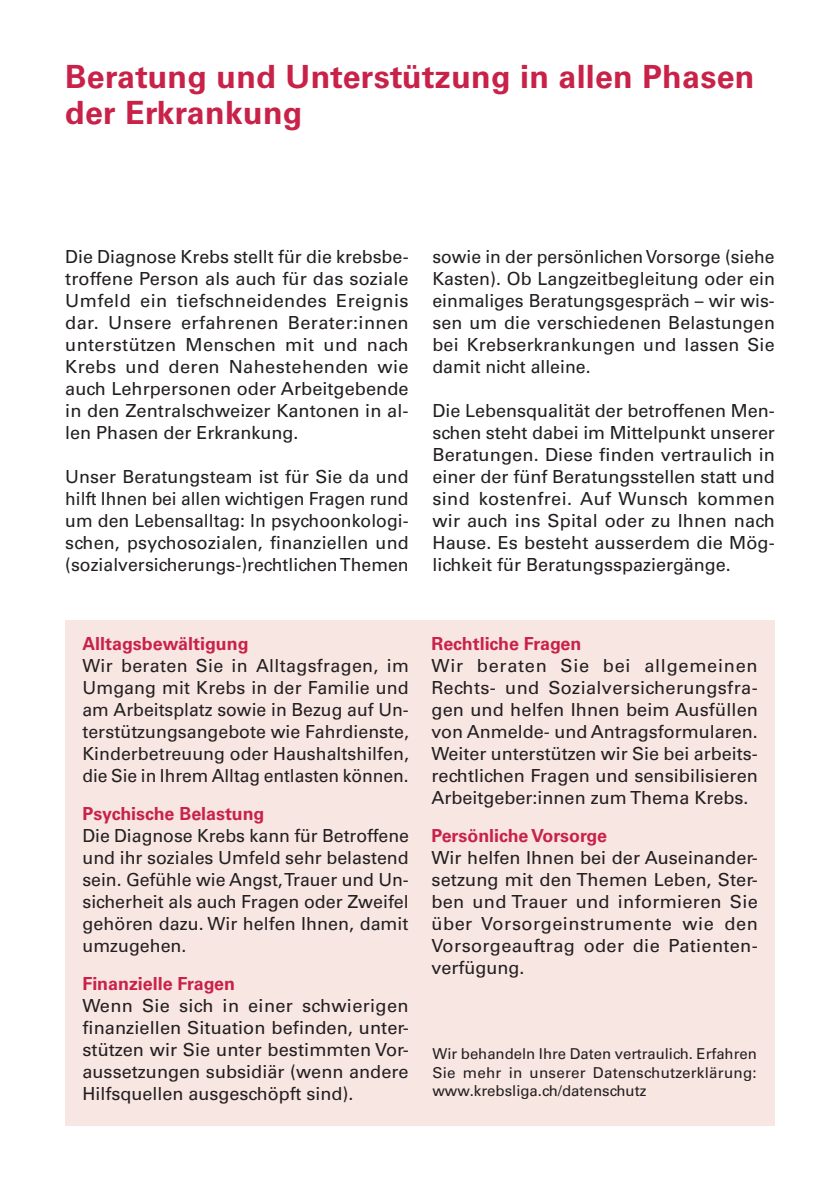
<style>
.page{position:relative;width:840px;height:1191px;background:#fff}
.page>*{position:absolute;margin:0;border:0;box-sizing:border-box;transform-origin:0 0}
.t1{font:700 32px/36px "Univers LT Std";letter-spacing:.01em;color:#c82249}
.t2{font:18px/22px "Univers LT Std";color:#231f20;text-align:justify}
.t3{font:700 18px "Univers LT Std";color:#c82249}
.t4{font:15px/18.4px "Univers LT Std";color:#231f20;text-align:justify}
</style>
<div class="page">
<div style="left:65px;top:619px;width:709px;height:506px;background:#f8e6e2"></div>
<h1 class="t1" style="left:65px;top:59px;width:690px">Beratung und Unterstützung in allen Phasen der Erkrankung</h1>
<p class="t2" style="left:65px;top:246px;width:345px">Die Diagnose Krebs stellt für die krebsbe&shy;troffene Person als auch für das soziale Umfeld ein tiefschneidendes Ereignis dar. Unsere erfahrenen Berater:innen unterstützen Menschen mit und nach Krebs und deren Nahestehenden wie auch Lehrpersonen oder Arbeitgebende in den Zentralschweizer Kantonen in al&shy;len Phasen der Erkrankung.</p>
<p class="t2" style="left:65px;top:466px;width:345px">Unser Beratungsteam ist für Sie da und hilft Ihnen bei allen wichtigen Fragen rund um den Lebensalltag: In psychoonkologi&shy;schen, psychosozialen, finanziellen und (sozialversicherungs-)rechtlichen Themen</p>
<p class="t2" style="left:432px;top:246px;width:344px">sowie in der persönlichen Vorsorge (siehe Kasten). Ob Langzeitbegleitung oder ein einmaliges Beratungsgespräch – wir wis&shy;sen um die verschiedenen Belastungen bei Krebserkrankungen und lassen Sie damit nicht alleine.</p>
<p class="t2" style="left:432px;top:400px;width:344px">Die Lebensqualität der betroffenen Men&shy;schen steht dabei im Mittelpunkt unserer Beratungen. Diese finden vertraulich in einer der fünf Beratungsstellen statt und sind kostenfrei. Auf Wunsch kommen wir auch ins Spital oder zu Ihnen nach Hause. Es besteht ausserdem die Mög&shy;lichkeit für Beratungsspaziergänge.</p>
<p class="t3" style="left:82px;top:633px;width:167px">Alltagsbewältigung</p>
<p class="t2" style="left:82px;top:654px;width:328px">Wir beraten Sie in Alltagsfragen, im Umgang mit Krebs in der Familie und am Arbeitsplatz sowie in Bezug auf Un&shy;terstützungsangebote wie Fahrdienste, Kinderbetreuung oder Haushaltshilfen, die Sie in Ihrem Alltag entlasten können.</p>
<p class="t3" style="left:82px;top:803px;width:183px">Psychische Belastung</p>
<p class="t2" style="left:82px;top:824px;width:328px">Die Diagnose Krebs kann für Betroffene und ihr soziales Umfeld sehr belastend sein. Gefühle wie Angst, Trauer und Un&shy;sicherheit als auch Fragen oder Zweifel gehören dazu. Wir helfen Ihnen, damit umzugehen.</p>
<p class="t3" style="left:82px;top:973px;width:154px">Finanzielle Fragen</p>
<p class="t2" style="left:82px;top:994px;width:327px">Wenn Sie sich in einer schwierigen finanziellen Situation befinden, unter&shy;stützen wir Sie unter bestimmten Vor&shy;aussetzungen subsidiär (wenn andere Hilfsquellen ausgeschöpft sind).</p>
<p class="t3" style="left:431px;top:633px;width:151px">Rechtliche Fragen</p>
<p class="t2" style="left:431px;top:654px;width:328px">Wir beraten Sie bei allgemeinen Rechts- und Sozialversicherungsfra&shy;gen und helfen Ihnen beim Ausfüllen von Anmelde- und Antragsformularen.<br>Weiter unterstützen wir Sie bei arbeits&shy;rechtlichen Fragen und sensibilisieren Arbeitgeber:innen zum Thema Krebs.</p>
<p class="t3" style="left:431px;top:825px;width:177px">Persönliche Vorsorge</p>
<p class="t2" style="left:431px;top:846px;width:328px">Wir helfen Ihnen bei der Auseinander&shy;setzung mit den Themen Leben, Ster&shy;ben und Trauer und informieren Sie über Vorsorgeinstrumente wie den Vorsorgeauftrag oder die Patienten&shy;verfügung.</p>
<p class="t4" style="left:432px;top:1044px;width:326px">Wir behandeln Ihre Daten vertraulich. Erfahren Sie mehr in unserer Datenschutzerklärung: www.krebsliga.ch/datenschutz</p>
</div>
